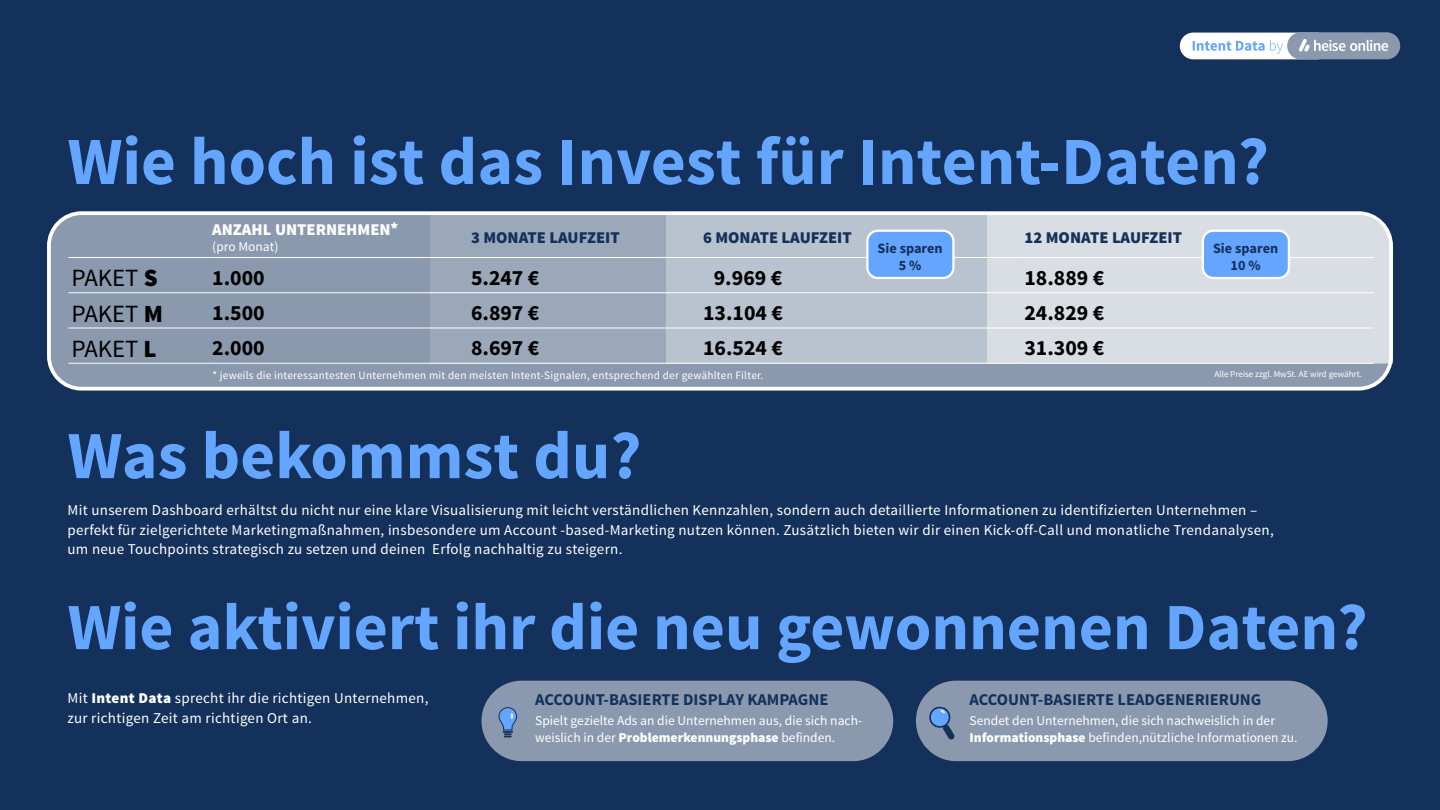
<style>
.page{position:relative;width:1440px;height:810px;background:#14315b}
.page>*{position:absolute;margin:0;border:0;box-sizing:border-box;transform-origin:0 0}
.t1{font:700 67.5px "Source Sans Pro";color:#64a5ff}
.t2{font:700 66px "Source Sans Pro";color:#64a5ff}
.t3{font:24.75px "Source Sans Pro";color:#000}
.t4{font:700 21.75px "Source Sans Pro";color:#000}
.t5{font:700 16.5px "Source Sans Pro";color:#14315b}
.t6{font:900 16.5px "Source Sans Pro";color:#14315b}
.t7{font:900 16.5px "Source Sans Pro";color:#fff}
.t8{font:15px/19.5px "Source Sans Pro";letter-spacing:.02em;color:#fff}
.t9{font:700 14.25px/17.1px "Source Sans Pro";color:#14315b;text-align:center}
.t10{font:13.5px/16.2px "Source Sans Pro";color:#fff}
.t11{font:11.25px "Source Sans Pro";letter-spacing:.02em;color:#fff}
.t12{font:9px "Source Sans Pro";color:#fff}
.s1{font-weight:900}
</style>
<div class="page">
<div style="left:1180px;top:33px;width:150px;height:26px;background:#fff;border-radius:13px"></div>
<div style="left:1287px;top:32px;width:113px;height:27px;background:#8a99ae;border-radius:14px"></div>
<svg style="left:1193px;top:40px;width:90px;height:14px"></svg>
<svg style="left:1299px;top:39px;width:89px;height:13px"></svg>
<div style="left:49px;top:213px;width:1342px;height:176px;background:#8a99ae;border-radius:33px"></div>
<div style="left:47px;top:211px;width:1346px;height:180px;border:4px solid #fff;border-radius:33px"></div>
<div style="left:430px;top:214px;width:236px;height:150px;background:#9ba8ba"></div>
<div style="left:666px;top:214px;width:321px;height:150px;background:#b9c2cf"></div>
<div style="left:987px;top:214px;width:406px;height:150px;background:#d9dee4"></div>
<hr style="left:68px;top:292px;width:141px;height:1px;background:#fff">
<hr style="left:209px;top:292px;width:259px;height:1px;background:#fff">
<hr style="left:468px;top:292px;width:232px;height:1px;background:#fff">
<hr style="left:700px;top:292px;width:322px;height:1px;background:#fff">
<hr style="left:1022px;top:292px;width:352px;height:1px;background:#fff">
<hr style="left:68px;top:328px;width:141px;height:1px;background:#fff">
<hr style="left:209px;top:328px;width:259px;height:1px;background:#fff">
<hr style="left:468px;top:328px;width:232px;height:1px;background:#fff">
<hr style="left:700px;top:328px;width:322px;height:1px;background:#fff">
<hr style="left:1022px;top:328px;width:352px;height:1px;background:#fff">
<hr style="left:68px;top:257px;width:141px;height:1px;background:#fff">
<hr style="left:209px;top:257px;width:259px;height:1px;background:#fff">
<hr style="left:468px;top:257px;width:232px;height:1px;background:#fff">
<hr style="left:700px;top:257px;width:322px;height:1px;background:#fff">
<hr style="left:1022px;top:257px;width:352px;height:1px;background:#fff">
<hr style="left:68px;top:363px;width:141px;height:1px;background:#fff">
<hr style="left:209px;top:363px;width:259px;height:1px;background:#fff">
<hr style="left:468px;top:363px;width:232px;height:1px;background:#fff">
<hr style="left:700px;top:363px;width:322px;height:1px;background:#fff">
<hr style="left:1022px;top:363px;width:352px;height:1px;background:#fff">
<div style="left:867px;top:231px;width:86px;height:47px;background:#64a5ff;border-radius:10px"></div>
<div style="left:866px;top:230px;width:89px;height:49px;border:2px solid #fff;border-radius:10px"></div>
<div style="left:1203px;top:231px;width:86px;height:47px;background:#64a5ff;border-radius:10px"></div>
<div style="left:1202px;top:230px;width:88px;height:49px;border:2px solid #fff;border-radius:10px"></div>
<div style="left:482px;top:681px;width:411px;height:80px;background:#8a99ae;border-radius:40px"></div>
<div style="left:916px;top:681px;width:412px;height:80px;background:#8a99ae;border-radius:40px"></div>
<svg style="left:490px;top:699px;width:36px;height:38px"></svg>
<svg style="left:929px;top:706px;width:26px;height:34px"></svg>
<h1 class="t1" style="left:68px;top:118px;width:1203px">Wie hoch ist das Invest für Intent-Daten?</h1>
<p class="t7" style="left:212px;top:219px;width:188px">ANZAHL UNTERNEHMEN*</p>
<p class="t10" style="left:212px;top:239px;width:68px">(pro Monat)</p>
<p class="t6" style="left:471px;top:227px;width:150px">3 MONATE LAUFZEIT</p>
<p class="t6" style="left:703px;top:227px;width:150px">6 MONATE LAUFZEIT</p>
<p class="t6" style="left:1025px;top:227px;width:159px">12 MONATE LAUFZEIT</p>
<p class="t9" style="left:878px;top:240px;width:67px">Sie sparen<br>5 %</p>
<p class="t9" style="left:1213px;top:240px;width:67px">Sie sparen<br>10 %</p>
<h3 class="t3" style="left:71px;top:263px;width:88px">PAKET <span class="s1">S</span></h3>
<h3 class="t4" style="left:212px;top:264px;width:54px">1.000</h3>
<h3 class="t4" style="left:471px;top:264px;width:70px">5.247 €</h3>
<h3 class="t4" style="left:714px;top:264px;width:70px">9.969 €</h3>
<h3 class="t4" style="left:1025px;top:264px;width:81px">18.889 €</h3>
<h3 class="t3" style="left:71px;top:298px;width:93px">PAKET <span class="s1">M</span></h3>
<h3 class="t4" style="left:212px;top:299px;width:54px">1.500</h3>
<h3 class="t4" style="left:471px;top:299px;width:70px">6.897 €</h3>
<h3 class="t4" style="left:703px;top:299px;width:81px">13.104 €</h3>
<h3 class="t4" style="left:1025px;top:299px;width:81px">24.829 €</h3>
<h3 class="t3" style="left:71px;top:333px;width:87px">PAKET <span class="s1">L</span></h3>
<h3 class="t4" style="left:212px;top:334px;width:54px">2.000</h3>
<h3 class="t4" style="left:471px;top:334px;width:70px">8.697 €</h3>
<h3 class="t4" style="left:703px;top:334px;width:81px">16.524 €</h3>
<h3 class="t4" style="left:1025px;top:334px;width:81px">31.309 €</h3>
<p class="t11" style="left:213px;top:369px;width:552px">* jeweils die interessantesten Unternehmen mit den meisten Intent-Signalen, entsprechend der gewählten Filter.</p>
<p class="t12" style="left:1215px;top:369px;width:149px">Alle Preise zzgl. MwSt. AE wird gewährt.</p>
<h1 class="t1" style="left:68px;top:412px;width:576px">Was bekommst du?</h1>
<p class="t8" style="left:68px;top:501px;width:1208px">Mit unserem Dashboard erhältst du nicht nur eine klare Visualisierung mit leicht verständlichen Kennzahlen, sondern auch detaillierte Informationen zu identifizierten Unternehmen – perfekt für zielgerichtete Marketingmaßnahmen, insbesondere um Account -based-Marketing nutzen können. Zusätzlich bieten wir dir einen Kick-off-Call und monatliche Trendanalysen, um neue Touchpoints strategisch zu setzen und deinen Erfolg nachhaltig zu steigern.</p>
<h2 class="t2" style="left:68px;top:585px;width:1302px">Wie aktiviert ihr die neu gewonnenen Daten?</h2>
<p class="t8" style="left:68px;top:689px;width:362px">Mit <span class="s1">Intent Data</span> sprecht ihr die richtigen Unternehmen, zur richtigen Zeit am richtigen Ort an.</p>
<p class="t5" style="left:535px;top:689px;width:295px">ACCOUNT-BASIERTE DISPLAY KAMPAGNE</p>
<p class="t5" style="left:970px;top:689px;width:293px">ACCOUNT-BASIERTE LEADGENERIERUNG</p>
<p class="t10" style="left:535px;top:713px;width:329px">Spielt gezielte Ads an die Unternehmen aus, die sich nach&shy;weislich in der <span class="s1">Problemerkennungsphase</span> befinden.</p>
<p class="t10" style="left:970px;top:713px;width:329px">Sendet den Unternehmen, die sich nachweislich in der<br><span class="s1">Informationsphase</span> befinden,nützliche Informationen zu.</p>
</div>
